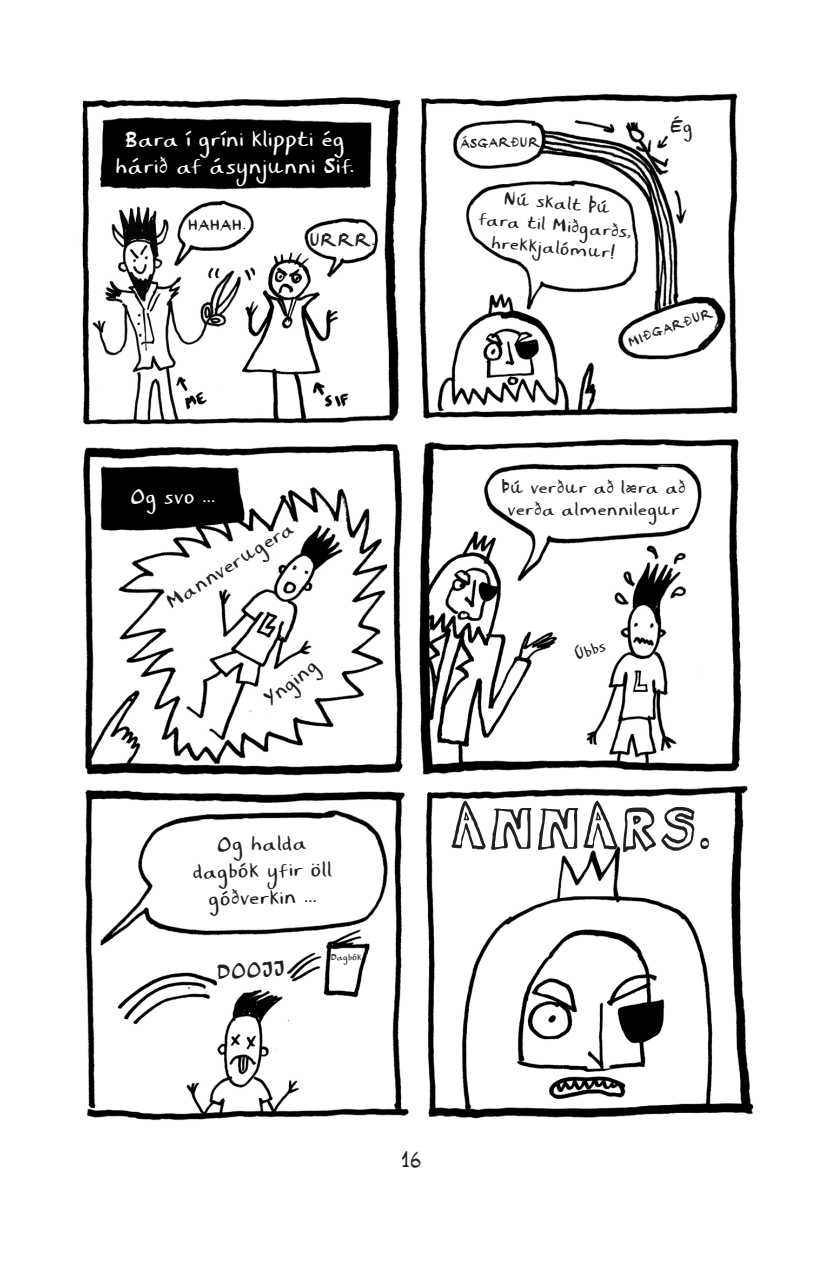
<style>
.page{position:relative;width:823px;height:1263px;background:#fff}
.page>*{position:absolute;margin:0;border:0;box-sizing:border-box;transform-origin:0 0}
.Speech_bubbles{font:58.27px "WB Loki Openface";letter-spacing:-.005em;color:#231f20}
.Speech_bubbles-2{font:21.82px/27px "WB Loki";letter-spacing:.02em;color:#fff;text-align:center}
.t1{font:21.82px "WB Loki";color:#231f20}
.Speech_bubbles-3{font:20.93px "WB Loki";color:#231f20}
.Speech_bubbles-4{font:20.25px/27px "WB Loki";color:#231f20;text-align:center}
.Speech_bubbles-5{font:20.25px "WB Loki";color:#fff}
.Speech_bubbles-6{font:18px/22.5px "WB Loki";letter-spacing:.02em;color:#231f20;text-align:center}
.Speech_bubbles-7{font:15.75px "WB Loki";letter-spacing:.01em;color:#231f20}
.Speech_bubbles-8{font:13.5px "WB Loki";color:#231f20}
.Speech_bubbles-9{font:9px "WB Loki";letter-spacing:.005em;color:#231f20}
.s1{font-size:58.5px}
</style>
<div class="page">
<img style="left:82px;top:93px;width:672px;height:1027px">
<p class="Speech_bubbles-2" style="left:115px;top:125px;width:240px">Bara í gríni klippti ég hárið af ásynjunni Sif.</p>
<p class="Speech_bubbles-7" style="left:188px;top:215px;width:60px">HAHAH.</p>
<p class="Speech_bubbles-6" style="left:309px;top:229px;width:67px">URRR.</p>
<p class="Speech_bubbles-5" style="left:130px;top:484px;width:86px">Og svo ...</p>
<p class="Speech_bubbles-4" style="left:161px;top:591px;width:148px;rotate:-32deg">Mannverugera</p>
<p class="Speech_bubbles-4" style="left:258px;top:690px;width:63px;rotate:-38deg">Ynging</p>
<p class="Speech_bubbles-4" style="left:192px;top:830px;width:141px;rotate:-1deg">Og halda dagbók yfir öll góðverkin ...</p>
<p class="Speech_bubbles-9" style="left:331px;top:952px;width:32px">Dagbók</p>
<p class="Speech_bubbles-3" style="left:216px;top:959px;width:70px;rotate:-4deg">DOOJJ</p>
<p class="Speech_bubbles-8" style="left:460px;top:135px;width:82px;rotate:-1deg">ÁSGARÐUR</p>
<p class="Speech_bubbles-6" style="left:482px;top:184px;width:155px;rotate:5deg">Nú skalt þú<br>fara til Miðgarðs, hrekkjalómur!</p>
<p class="Speech_bubbles-6" style="left:670px;top:114px;width:25px">Ég</p>
<p class="Speech_bubbles-8" style="left:626px;top:335px;width:90px;rotate:-20deg">MIÐGARÐUR</p>
<p class="Speech_bubbles-6" style="left:501px;top:475px;width:186px">Þú verður að læra að verða almennilegur</p>
<p class="Speech_bubbles-7" style="left:572px;top:646px;width:33px;rotate:-20deg">Úbbs</p>
<p class="Speech_bubbles" style="left:449px;top:798px;width:264px">ANNARS<span class="s1">.</span></p>
<p class="t1" style="left:402px;top:1147px;width:21px">16</p>
</div>
